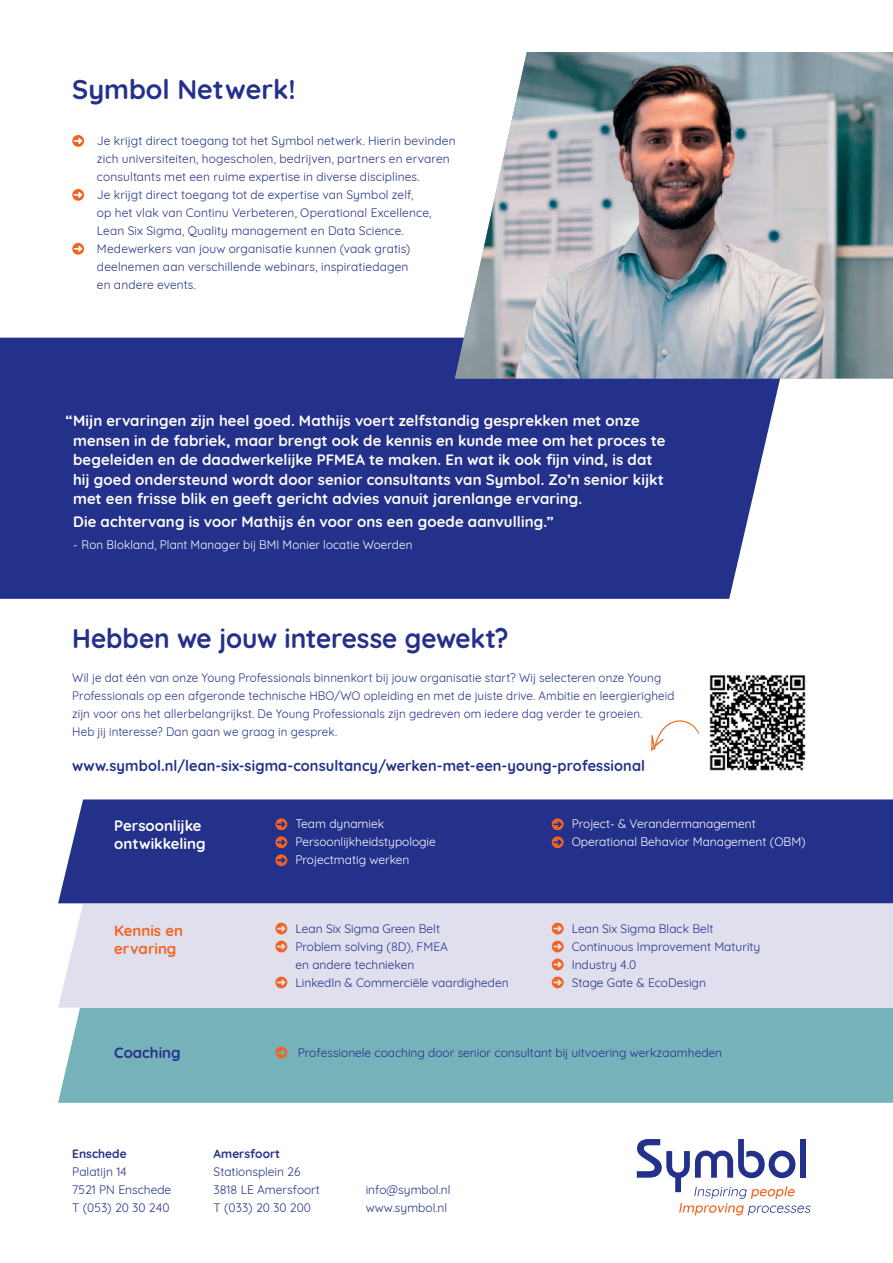
<style>
.page{position:relative;width:893px;height:1263px;background:#fff}
.page>*{position:absolute;margin:0;border:0;box-sizing:border-box;transform-origin:0 0}
.t1{font:700 27px "Quicksand";color:#24318b}
.t2{font:700 15px/19.5px "Quicksand";letter-spacing:.005em;color:#fff}
.t3{font:700 15px "Quicksand";letter-spacing:.005em;color:#24318b}
.t4{font:700 15px/18px "Quicksand";color:#f36421}
.t5{font:12px/18px "Quicksand";letter-spacing:.01em;color:#24318b}
.t6{font:12px "Quicksand";color:#fff}
.t7{font:700 12px "Quicksand";color:#24318b}
</style>
<div class="page">
<div style="left:0;top:338px;width:789px;height:261px;background:#24318b"></div>
<div style="left:58px;top:1008px;width:835px;height:95px;background:#76b2ba"></div>
<div style="left:58px;top:904px;width:835px;height:104px;background:#dfdfee"></div>
<div style="left:58px;top:799px;width:835px;height:104px;background:#24318b"></div>
<svg style="left:637px;top:1139px;width:174px;height:76px"></svg>
<svg style="left:72px;top:189px;width:12px;height:12px"></svg>
<svg style="left:72px;top:243px;width:12px;height:12px"></svg>
<img style="left:455px;top:52px;width:438px;height:326px">
<svg style="left:275px;top:818px;width:12px;height:12px"></svg>
<svg style="left:277px;top:821px;width:9px;height:6px"></svg>
<svg style="left:552px;top:818px;width:12px;height:12px"></svg>
<svg style="left:553px;top:821px;width:9px;height:6px"></svg>
<svg style="left:275px;top:923px;width:12px;height:11px"></svg>
<svg style="left:277px;top:925px;width:9px;height:6px"></svg>
<svg style="left:552px;top:923px;width:12px;height:11px"></svg>
<svg style="left:553px;top:925px;width:9px;height:6px"></svg>
<svg style="left:275px;top:836px;width:12px;height:12px"></svg>
<svg style="left:277px;top:839px;width:9px;height:6px"></svg>
<svg style="left:552px;top:836px;width:12px;height:12px"></svg>
<svg style="left:553px;top:839px;width:9px;height:6px"></svg>
<svg style="left:275px;top:941px;width:12px;height:11px"></svg>
<svg style="left:277px;top:943px;width:9px;height:6px"></svg>
<svg style="left:552px;top:941px;width:12px;height:11px"></svg>
<svg style="left:553px;top:943px;width:9px;height:6px"></svg>
<svg style="left:552px;top:959px;width:12px;height:11px"></svg>
<svg style="left:553px;top:961px;width:9px;height:6px"></svg>
<svg style="left:275px;top:854px;width:12px;height:12px"></svg>
<svg style="left:277px;top:857px;width:9px;height:6px"></svg>
<svg style="left:275px;top:976px;width:12px;height:12px"></svg>
<svg style="left:277px;top:979px;width:9px;height:6px"></svg>
<svg style="left:275px;top:1046px;width:12px;height:12px"></svg>
<svg style="left:277px;top:1049px;width:9px;height:6px"></svg>
<svg style="left:552px;top:976px;width:12px;height:12px"></svg>
<svg style="left:553px;top:979px;width:9px;height:6px"></svg>
<svg style="left:72px;top:135px;width:12px;height:12px"></svg>
<img style="left:709px;top:675px;width:97px;height:96px">
<svg style="left:651px;top:720px;width:48px;height:31px"></svg>
<h1 class="t1" style="left:72px;top:67px;width:225px">Symbol Netwerk!</h1>
<p class="t5" style="left:97px;top:130px;width:360px">Je krijgt direct toegang tot het Symbol netwerk. Hierin bevinden zich universiteiten, hogescholen, bedrijven, partners en ervaren consultants met een ruime expertise in diverse disciplines.<br>Je krijgt direct toegang tot de expertise van Symbol zelf,<br>op het vlak van Continu Verbeteren, Operational Excellence, Lean Six Sigma, Quality management en Data Science.<br>Medewerkers van jouw organisatie kunnen (vaak gratis) deelnemen aan verschillende webinars, inspiratiedagen<br>en andere events.</p>
<p class="t2" style="left:73px;top:410px;width:594px;text-indent:-7px">“Mijn ervaringen zijn heel goed. Mathijs voert zelfstandig gesprekken met onze mensen in de fabriek, maar brengt ook de kennis en kunde mee om het proces te begeleiden en de daadwerkelijke PFMEA te maken. En wat ik ook fijn vind, is dat hij goed ondersteund wordt door senior consultants van Symbol. Zo’n senior kijkt met een frisse blik en geeft gericht advies vanuit jarenlange ervaring.</p>
<p class="t2" style="left:73px;top:510px;width:482px">Die achtervang is voor Mathijs én voor ons een goede aanvulling.”</p>
<p class="t6" style="left:73px;top:536px;width:341px">- Ron Blokland, Plant Manager bij BMI Monier locatie Woerden</p>
<h1 class="t1" style="left:72px;top:616px;width:438px">Hebben we jouw interesse gewekt?</h1>
<p class="t5" style="left:72px;top:667px;width:604px">Wil je dat één van onze Young Professionals binnenkort bij jouw organisatie start? Wij selecteren onze Young Professionals op een afgeronde technische HBO/WO opleiding en met de juiste drive. Ambitie en leergierigheid zijn voor ons het allerbelangrijkst. De Young Professionals zijn gedreven om iedere dag verder te groeien.<br>Heb jij interesse? Dan gaan we graag in gesprek.</p>
<p class="t3" style="left:72px;top:753px;width:574px">www.symbol.nl/lean-six-sigma-consultancy/werken-met-een-young-professional</p>
<p class="t2" style="left:114px;top:816px;width:93px;line-height:18px">Persoonlijke ontwikkeling</p>
<p class="t6" style="left:283px;top:815px;width:102px">• Team dynamiek</p>
<p class="t6" style="left:283px;top:833px;width:154px">• Persoonlijkheidstypologie</p>
<p class="t6" style="left:283px;top:851px;width:128px">• Projectmatig werken</p>
<p class="t4" style="left:114px;top:920px;width:70px">Kennis en ervaring</p>
<p class="t5" style="left:283px;top:918px;width:158px">• Lean Six Sigma Green Belt</p>
<p class="t5" style="left:295px;top:936px;width:154px;text-indent:-12px">• Problem solving (8D), FMEA en andere technieken</p>
<p class="t5" style="left:283px;top:972px;width:227px">• LinkedIn &amp; Commerciële vaardigheden</p>
<p class="t6" style="left:560px;top:815px;width:198px">• Project- &amp; Verandermanagement</p>
<p class="t6" style="left:560px;top:833px;width:248px">• Operational Behavior Management (OBM)</p>
<p class="t5" style="left:560px;top:918px;width:156px">• Lean Six Sigma Black Belt</p>
<p class="t5" style="left:560px;top:936px;width:202px">• Continuous Improvement Maturity</p>
<p class="t5" style="left:560px;top:954px;width:78px">• Industry 4.0</p>
<p class="t5" style="left:560px;top:972px;width:148px">• Stage Gate &amp; EcoDesign</p>
<p class="t3" style="left:114px;top:1040px;width:68px">Coaching</p>
<p class="t5" style="left:298px;top:1042px;width:426px">Professionele coaching door senior consultant bij uitvoering werkzaamheden</p>
<p class="t7" style="left:72px;top:1143px;width:56px">Enschede</p>
<p class="t5" style="left:72px;top:1161px;width:100px">Palatijn 14<br>7521 PN Enschede<br>T (053) 20 30 240</p>
<p class="t7" style="left:214px;top:1143px;width:68px">Amersfoort</p>
<p class="t5" style="left:214px;top:1161px;width:108px">Stationsplein 26<br>3818 LE Amersfoort<br>T (033) 20 30 200</p>
<p class="t5" style="left:366px;top:1179px;width:86px">info@symbol.nl www.symbol.nl</p>
</div>
